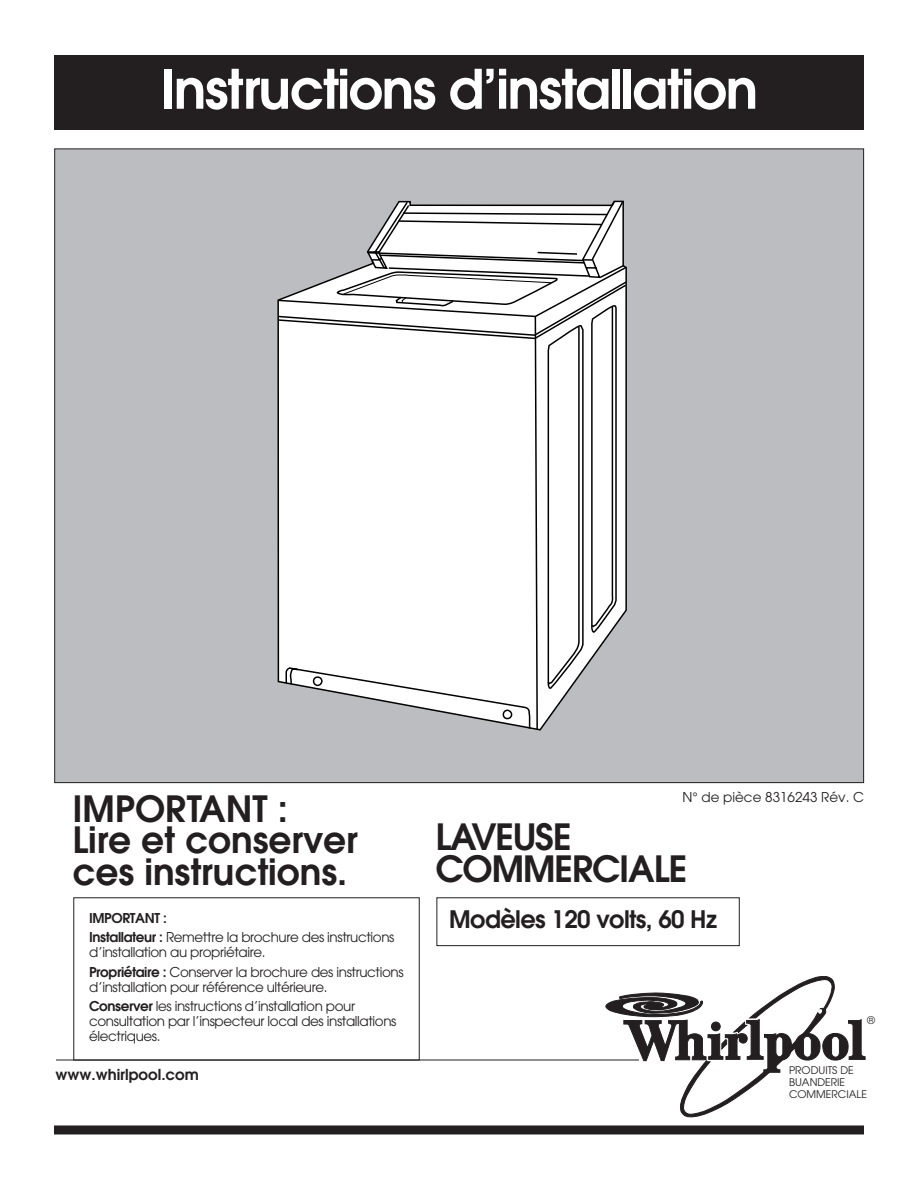
<style>
.page{position:relative;width:918px;height:1188px;background:#fff}
.page>*{position:absolute;margin:0;border:0;box-sizing:border-box;transform-origin:0 0}
.t1{font:600 54px "Avant Garde";letter-spacing:-.03em;color:#fff}
.t2{font:600 36px/31.5px "Avant Garde";color:#231f20}
.t3{font:600 36px/31.5px "Avant Garde";letter-spacing:-.03em;color:#231f20}
.t4{font:600 24px "Avant Garde";letter-spacing:-.02em;color:#231f20}
.t5{font:600 15px "Avant Garde";color:#231f20}
.t6{font:13.5px/19.4px "Avant Garde";letter-spacing:-.03em;color:#231f20}
.t7{font:13.5px "Avant Garde";color:#231f20}
.t8{font:10.5px/12px "Avant Garde";color:#231f20}
.s1{font-weight:600}
</style>
<div class="page">
<div style="left:54px;top:55px;width:810px;height:75px;background:#231f20"></div>
<svg style="left:606px;top:976px;width:259px;height:142px"></svg>
<div style="left:73px;top:897px;width:347px;height:163px;border:1px solid #231f20"></div>
<div style="left:436px;top:897px;width:304px;height:49px;border:1px solid #231f20"></div>
<div style="left:788px;top:1065px;width:83px;height:39px;background:#fff"></div>
<hr style="left:56px;top:1060px;width:583px;height:1px;background:#231f20">
<div style="left:54px;top:1125px;width:810px;height:9px;background:#231f20"></div>
<div style="left:55px;top:149px;width:809px;height:634px;background:#bcbdc0"></div>
<svg style="left:277px;top:340px;width:350px;height:391px"></svg>
<svg style="left:277px;top:266px;width:350px;height:74px"></svg>
<svg style="left:336px;top:200px;width:289px;height:489px;background:#ebebeb"></svg>
<h1 class="t1" style="left:160px;top:69px;width:599px">Instructions d’installation</h1>
<h2 class="t2" style="left:72px;top:796px;width:287px">IMPORTANT :<br>Lire et conserver ces instructions.</h2>
<p class="t6" style="left:89px;top:910px;width:307px"><span class="s1">IMPORTANT :<br>Installateur :</span> Remettre la brochure des instructions</p>
<p class="t6" style="left:89px;top:944px;width:316px">d’installation au propriétaire.<br><span class="s1">Propriétaire :</span> Conserver la brochure des instructions</p>
<p class="t6" style="left:89px;top:978px;width:268px">d’installation pour référence ultérieure.<br><span class="s1">Conserver</span> les instructions d’installation pour</p>
<p class="t6" style="left:89px;top:1015px;width:309px;line-height:15px">consultation par l’inspecteur local des installations électriques.</p>
<p class="t5" style="left:56px;top:1069px;width:145px">www.whirlpool.com</p>
<p class="t7" style="left:682px;top:792px;width:183px">N° de pièce 8316243 Rév. C</p>
<h2 class="t3" style="left:435px;top:825px;width:253px">LAVEUSE<br>COMMERCIALE</h2>
<h3 class="t4" style="left:449px;top:911px;width:269px">Modèles 120 volts, 60 Hz</h3>
<p class="t8" style="left:867px;top:1015px;width:9px">®</p>
<p class="t8" style="left:789px;top:1065px;width:80px">PRODUITS DE<br>BUANDERIE<br>COMMERCIALE</p>
</div>
